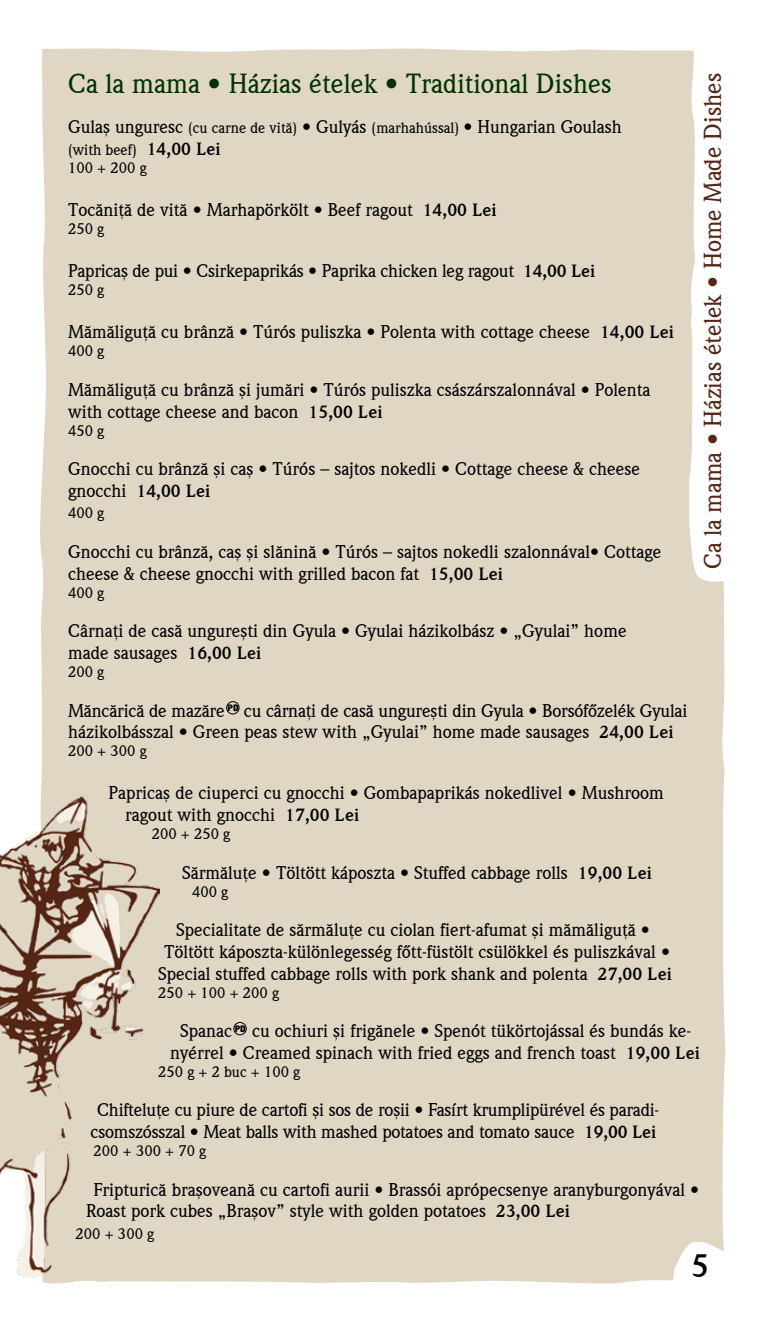
<style>
.page{position:relative;width:766px;height:1319px;background:#fff}
.page>*{position:absolute;margin:0;border:0;box-sizing:border-box;transform-origin:0 0}
.t1{font:33px "Weidemann CE Bold";color:#000}
.t2{font:27px "Weidemann CE Medium";color:#030}
.t3{font:24px "Weidemann CE Medium";color:#552515}
.t4{font:18px/21.6px "Weidemann CE Medium";color:#000}
.t5{font:18px "Weidemann CE Bold";color:#000}
.t6{font:15px/18px "Weidemann CE Medium";color:#000}
.t7{font:900 9px "Daxline CELF";color:#000}
.s1{font-size:15px}
.s2{font-family:"Weidemann CE Bold";font-size:18px}
.s3{font-family:"Weidemann CE Bold"}
.s4{font-family:"Weidemann CE Medium"}
</style>
<div class="page">
<div style="left:40px;top:48px;width:686px;height:1236px;background:#dfd6c4"></div>
<svg style="left:670px;top:1241px;width:56px;height:43px"></svg>
<svg style="left:685px;top:48px;width:41px;height:536px"></svg>
<img style="left:0;top:796px;width:159px;height:482px">
<div style="left:226px;top:701px;width:13px;height:13px;border:1px solid #000;border-radius:50%"></div>
<div style="left:233px;top:1022px;width:13px;height:12px;border:1px solid #000;border-radius:50%"></div>
<h2 class="t2" style="left:68px;top:68px;width:544px">Ca la mama • Házias ételek • Traditional Dishes</h2>
<p class="t4" style="left:68px;top:116px;width:555px">Gulaş unguresc <span class="s1">(cu carne de vită)</span> • Gulyás <span class="s1">(marhahússal)</span> • Hungarian Goulash</p>
<p class="t6" style="left:68px;top:140px;width:154px">(with beef) <span class="s2">14,00 Lei<br></span>100 + 200 g</p>
<p class="t4" style="left:68px;top:199px;width:430px">Tocăniţă de vită • Marhapörkölt • Beef ragout <span class="s3">14,00 Lei</span></p>
<p class="t6" style="left:68px;top:220px;width:38px">250 g</p>
<p class="t4" style="left:68px;top:260px;width:528px">Papricaş de pui • Csirkepaprikás • Paprika chicken leg ragout <span class="s3">14,00 Lei</span></p>
<p class="t6" style="left:68px;top:281px;width:38px">250 g</p>
<p class="t4" style="left:68px;top:321px;width:607px">Mămăliguţă cu brânză • Túrós puliszka • Polenta with cottage cheese <span class="s3">14,00 Lei</span></p>
<p class="t6" style="left:68px;top:342px;width:38px">400 g</p>
<p class="t4" style="left:68px;top:379px;width:583px">Mămăliguţă cu brânză şi jumări • Túrós puliszka császárszalonnával • Polenta with cottage cheese and bacon <span class="s3">15,00 Lei</span></p>
<p class="t6" style="left:68px;top:421px;width:38px">450 g</p>
<p class="t4" style="left:68px;top:458px;width:573px">Gnocchi cu brânză şi caş • Túrós – sajtos nokedli • Cottage cheese &amp; cheese</p>
<p class="t5" style="left:68px;top:476px;width:144px"><span class="s4">gnocchi</span> 14,00 Lei</p>
<p class="t6" style="left:68px;top:504px;width:38px">400 g</p>
<p class="t4" style="left:68px;top:541px;width:594px">Gnocchi cu brânză, caş şi slănină • Túrós – sajtos nokedli szalonnával• Cottage cheese &amp; cheese gnocchi with grilled bacon fat <span class="s3">15,00 Lei</span></p>
<p class="t6" style="left:68px;top:583px;width:38px">400 g</p>
<p class="t4" style="left:68px;top:620px;width:560px">Cârnaţi de casă ungureşti din Gyula • Gyulai házikolbász • „Gyulai” home made sausages <span class="s3">16,00 Lei</span></p>
<p class="t6" style="left:68px;top:662px;width:38px">200 g</p>
<p class="t4" style="left:68px;top:699px;width:620px">Măncărică de mazăre cu cârnaţi de casă ungureşti din Gyula • Borsófőzelék Gyulai házikolbásszal • Green peas stew with „Gyulai” home made sausages <span class="s3">24,00 Lei</span></p>
<p class="t6" style="left:68px;top:742px;width:80px">200 + 300 g</p>
<p class="t4" style="left:125px;top:782px;width:540px;text-indent:-17px">Papricaş de ciuperci cu gnocchi • Gombapaprikás nokedlivel • Mushroom ragout with gnocchi <span class="s3">17,00 Lei</span></p>
<p class="t6" style="left:152px;top:824px;width:80px">200 + 250 g</p>
<p class="t4" style="left:182px;top:861px;width:471px">Sărmăluţe • Töltött káposzta • Stuffed cabbage rolls <span class="s3">19,00 Lei</span></p>
<p class="t6" style="left:192px;top:882px;width:38px">400 g</p>
<p class="t4" style="left:158px;top:919px;width:515px;text-align:center">Specialitate de sărmăluţe cu ciolan fiert-afumat şi mămăliguţă •<br>Töltött káposzta-különlegesség főtt-füstölt csülökkel és puliszkával •<br>Special stuffed cabbage rolls with pork shank and polenta <span class="s3">27,00 Lei</span></p>
<p class="t6" style="left:158px;top:983px;width:122px">250 + 100 + 200 g</p>
<p class="t4" style="left:170px;top:1019px;width:531px;text-align:center">Spanac cu ochiuri şi frigănele • Spenót tükörtojással és bundás ke&shy;nyérrel • Creamed spinach with fried eggs and french toast <span class="s3">19,00 Lei</span></p>
<p class="t6" style="left:158px;top:1062px;width:143px">250 g + 2 buc + 100 g</p>
<p class="t4" style="left:91px;top:1099px;width:570px;text-align:center">Chifteluţe cu piure de cartofi şi sos de roşii • Fasírt krumplipürével és paradi&shy;csomszósszal • Meat balls with mashed potatoes and tomato sauce <span class="s3">19,00 Lei</span></p>
<p class="t6" style="left:94px;top:1141px;width:114px">200 + 300 + 70 g</p>
<p class="t4" style="left:86px;top:1178px;width:614px;text-indent:8px">Fripturică braşoveană cu cartofi aurii • Brassói aprópecsenye aranyburgonyával •<br>Roast pork cubes „Braşov” style with golden potatoes <span class="s3">23,00 Lei</span></p>
<p class="t6" style="left:76px;top:1224px;width:80px">200 + 300 g</p>
<h3 class="t3" style="left:698px;top:569px;width:498px;rotate:-90deg">Ca la mama • Házias ételek • Home Made Dishes</h3>
<p class="t7" style="left:227px;top:702px;width:13px">PD</p>
<p class="t7" style="left:235px;top:1022px;width:13px">PD</p>
<h1 class="t1" style="left:691px;top:1238px;width:20px">5</h1>
</div>
